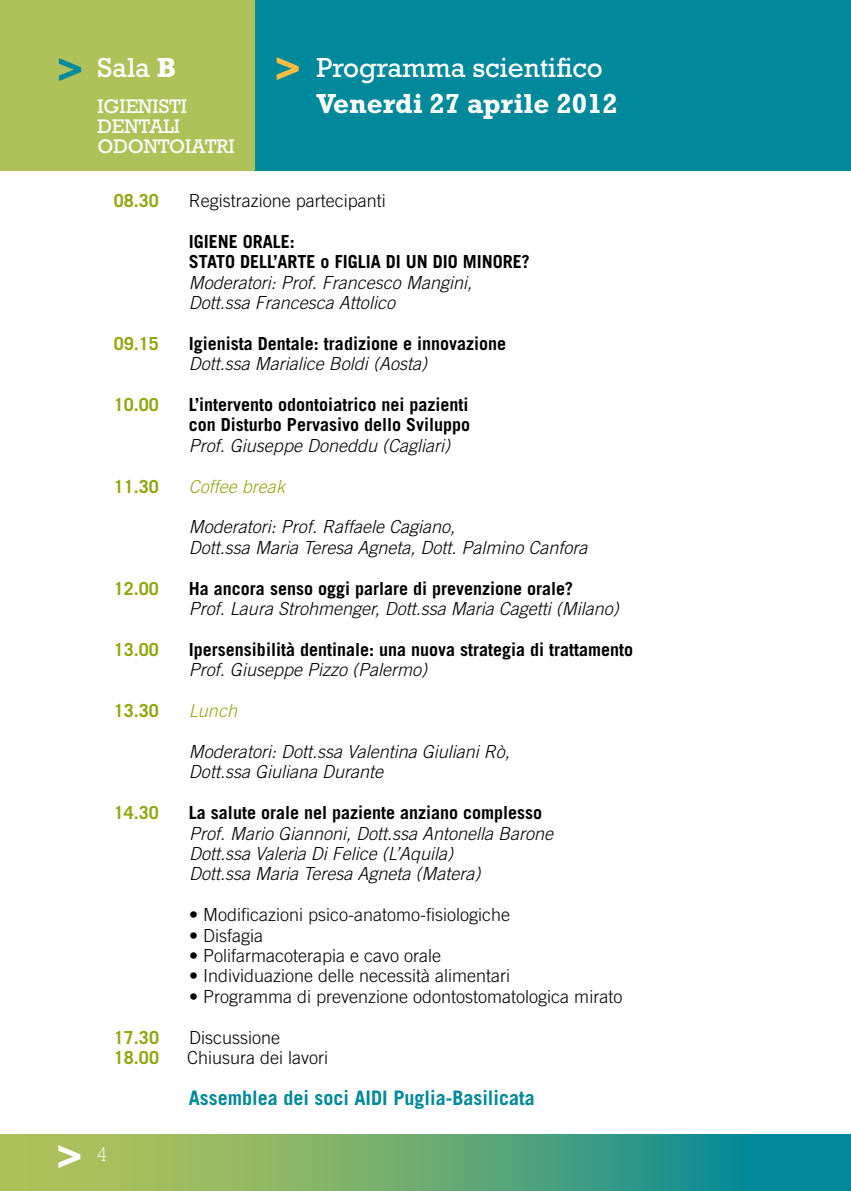
<style>
.page{position:relative;width:851px;height:1191px;background:#fff}
.page>*{position:absolute;margin:0;border:0;box-sizing:border-box;transform-origin:0 0}
.t1{font:700 40px "Rockwell";color:#fff}
.t2{font:700 40px "Rockwell";color:#00889b}
.t3{font:700 40px "Rockwell";color:#fabd43}
.t4{font:28px "Rockwell";color:#fff}
.t5{font:700 28px "Rockwell";color:#fff}
.t6{font:700 20px "Trade Gothic";color:#00889b}
.t7{font:20px/20px "Rockwell";color:#fff}
.t8{font:italic 300 18px/20.4px "Trade Gothic";color:#000}
.t9{font:700 18px/20.4px "Trade Gothic";color:#000}
.t10{font:300 18px "Trade Gothic";color:#000}
.t11{font:700 18px "Trade Gothic";color:#8ca914}
.t12{font:italic 300 18px "Trade Gothic";color:#8ca914}
.s1{font-weight:700}
</style>
<div class="page">
<div style="left:254px;top:0;width:596px;height:170px;background:#00889b"></div>
<div style="left:0;top:0;width:254px;height:170px;background:#afc25a"></div>
<div style="left:0;top:1134px;width:850px;height:57px;background:#00889b"></div>
<svg style="left:0;top:1134px;width:725px;height:57px;background:#72ad6f"></svg>
<hr style="left:850px;top:0;width:1px;height:170px;background:#afc25a">
<hr style="left:850px;top:1134px;width:1px;height:57px;background:#00889b">
<h1 class="t2" style="left:57px;top:46px;width:28px">&gt;</h1>
<h1 class="t3" style="left:274px;top:45px;width:28px">&gt;</h1>
<h2 class="t4" style="left:97px;top:51px;width:81px">Sala <span class="s1">B</span></h2>
<p class="t7" style="left:97px;top:96px;width:139px">IGIENISTI<br>DENTALI<br>ODONTOIATRI</p>
<h2 class="t4" style="left:316px;top:51px;width:288px">Programma scientifico</h2>
<h2 class="t5" style="left:316px;top:87px;width:303px">Venerdi 27 aprile 2012</h2>
<p class="t11" style="left:114px;top:189px;width:47px">08.30</p>
<p class="t10" style="left:189px;top:190px;width:199px">Registrazione partecipanti</p>
<p class="t9" style="left:189px;top:231px;width:342px">IGIENE ORALE:<br>STATO DELL’ARTE o FIGLIA DI UN DIO MINORE?</p>
<p class="t8" style="left:189px;top:272px;width:285px">Moderatori: Prof. Francesco Mangini,<br>Dott.ssa Francesca Attolico</p>
<p class="t11" style="left:114px;top:332px;width:47px">09.15</p>
<p class="t9" style="left:189px;top:333px;width:319px">Igienista Dentale: tradizione e innovazione</p>
<p class="t8" style="left:189px;top:353px;width:239px">Dott.ssa Marialice Boldi (Aosta)</p>
<p class="t11" style="left:114px;top:393px;width:47px">10.00</p>
<p class="t9" style="left:189px;top:394px;width:283px">L’intervento odontoiatrico nei pazienti con Disturbo Pervasivo dello Sviluppo</p>
<p class="t8" style="left:189px;top:435px;width:263px">Prof. Giuseppe Doneddu (Cagliari)</p>
<p class="t11" style="left:114px;top:475px;width:47px">11.30</p>
<p class="t12" style="left:189px;top:475px;width:98px">Coffee break</p>
<p class="t8" style="left:189px;top:516px;width:400px">Moderatori: Prof. Raffaele Cagiano,<br>Dott.ssa Maria Teresa Agneta, Dott. Palmino Canfora</p>
<p class="t11" style="left:114px;top:577px;width:47px">12.00</p>
<p class="t9" style="left:189px;top:578px;width:385px">Ha ancora senso oggi parlare di prevenzione orale?</p>
<p class="t8" style="left:189px;top:598px;width:431px">Prof. Laura Strohmenger, Dott.ssa Maria Cagetti (Milano)</p>
<p class="t11" style="left:114px;top:638px;width:47px">13.00</p>
<p class="t9" style="left:189px;top:639px;width:446px">Ipersensibilità dentinale: una nuova strategia di trattamento</p>
<p class="t8" style="left:189px;top:659px;width:239px">Prof. Giuseppe Pizzo (Palermo)</p>
<p class="t11" style="left:114px;top:699px;width:47px">13.30</p>
<p class="t12" style="left:189px;top:700px;width:50px">Lunch</p>
<p class="t8" style="left:189px;top:741px;width:322px">Moderatori: Dott.ssa Valentina Giuliani Rò,<br>Dott.ssa Giuliana Durante</p>
<p class="t11" style="left:114px;top:801px;width:47px">14.30</p>
<p class="t9" style="left:189px;top:802px;width:354px">La salute orale nel paziente anziano complesso</p>
<p class="t8" style="left:189px;top:822px;width:366px">Prof. Mario Giannoni, Dott.ssa Antonella Barone<br>Dott.ssa Valeria Di Felice (L’Aquila)<br>Dott.ssa Maria Teresa Agneta (Matera)</p>
<p class="t10" style="left:189px;top:904px;width:322px">• Modificazioni psico-anatomo-fisiologiche</p>
<p class="t10" style="left:189px;top:924px;width:75px">• Disfagia</p>
<p class="t10" style="left:189px;top:945px;width:253px">• Polifarmacoterapia e cavo orale</p>
<p class="t10" style="left:189px;top:965px;width:323px">• Individuazione delle necessità alimentari</p>
<p class="t10" style="left:189px;top:985px;width:434px">• Programma di prevenzione odontostomatologica mirato</p>
<p class="t11" style="left:114px;top:1026px;width:47px">17.30</p>
<p class="t10" style="left:189px;top:1026px;width:92px">Discussione</p>
<p class="t11" style="left:114px;top:1046px;width:47px">18.00</p>
<p class="t10" style="left:187px;top:1047px;width:142px">Chiusura dei lavori</p>
<p class="t6" style="left:189px;top:1085px;width:347px">Assemblea dei soci AIDI Puglia-Basilicata</p>
<h1 class="t1" style="left:56px;top:1133px;width:53px">&gt; <sup>4</sup></h1>
</div>
